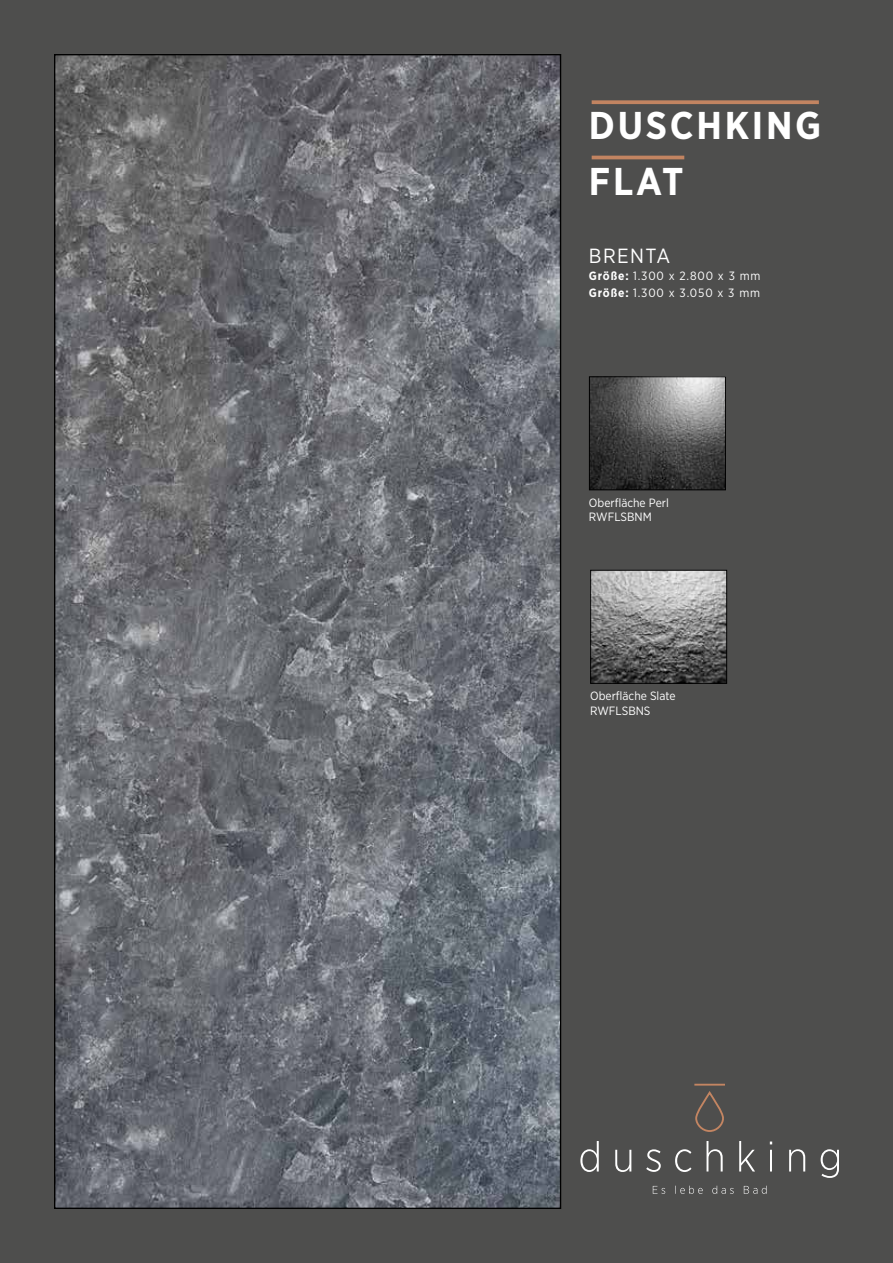
<style>
.page{position:relative;width:893px;height:1263px;background:#4e4e4d}
.page>*{position:absolute;margin:0;border:0;box-sizing:border-box;transform-origin:0 0}
.t1{font:700 38.7px/55.7px "Gotham Narrow";letter-spacing:.07em;color:#fff}
.t2{font:20.55px "Gotham Narrow";letter-spacing:.07em;color:#fff}
.t3{font:12px/14.4px "Gotham Narrow";color:#fff}
.t4{font:12px/16.8px "Gotham Narrow";letter-spacing:.07em;color:#fff}
.s1{font-weight:700}
</style>
<div class="page">
<hr style="left:592px;top:156px;width:92px;height:3px;background:#c28461">
<svg style="left:592px;top:100px;width:227px;height:4px"></svg>
<svg style="left:580px;top:1141px;width:259px;height:37px"></svg>
<svg style="left:653px;top:1186px;width:114px;height:8px"></svg>
<div style="left:695px;top:1092px;width:29px;height:40px;border:2px solid #c38562;border-radius:13px"></div>
<hr style="left:694px;top:1084px;width:31px;height:1px;background:#c38562">
<img style="left:592px;top:572px;width:133px;height:110px">
<div style="left:590px;top:570px;width:137px;height:114px;border:1px solid #000"></div>
<img style="left:591px;top:378px;width:133px;height:110px">
<div style="left:589px;top:376px;width:137px;height:114px;border:1px solid #000"></div>
<img style="left:56px;top:56px;width:503px;height:1151px">
<h1 class="t1" style="left:589px;top:97px;width:234px">DUSCHKING<br>FLAT</h1>
<h2 class="t2" style="left:589px;top:243px;width:83px">BRENTA</h2>
<p class="t4" style="left:589px;top:267px;width:173px"><span class="s1">Größe:</span> 1.300 x 2.800 x 3 mm<br><span class="s1">Größe:</span> 1.300 x 3.050 x 3 mm</p>
<p class="t3" style="left:589px;top:495px;width:81px">Oberfläche Perl<br>RWFLSBNM</p>
<p class="t3" style="left:590px;top:688px;width:87px">Oberfläche Slate<br>RWFLSBNS</p>
</div>
